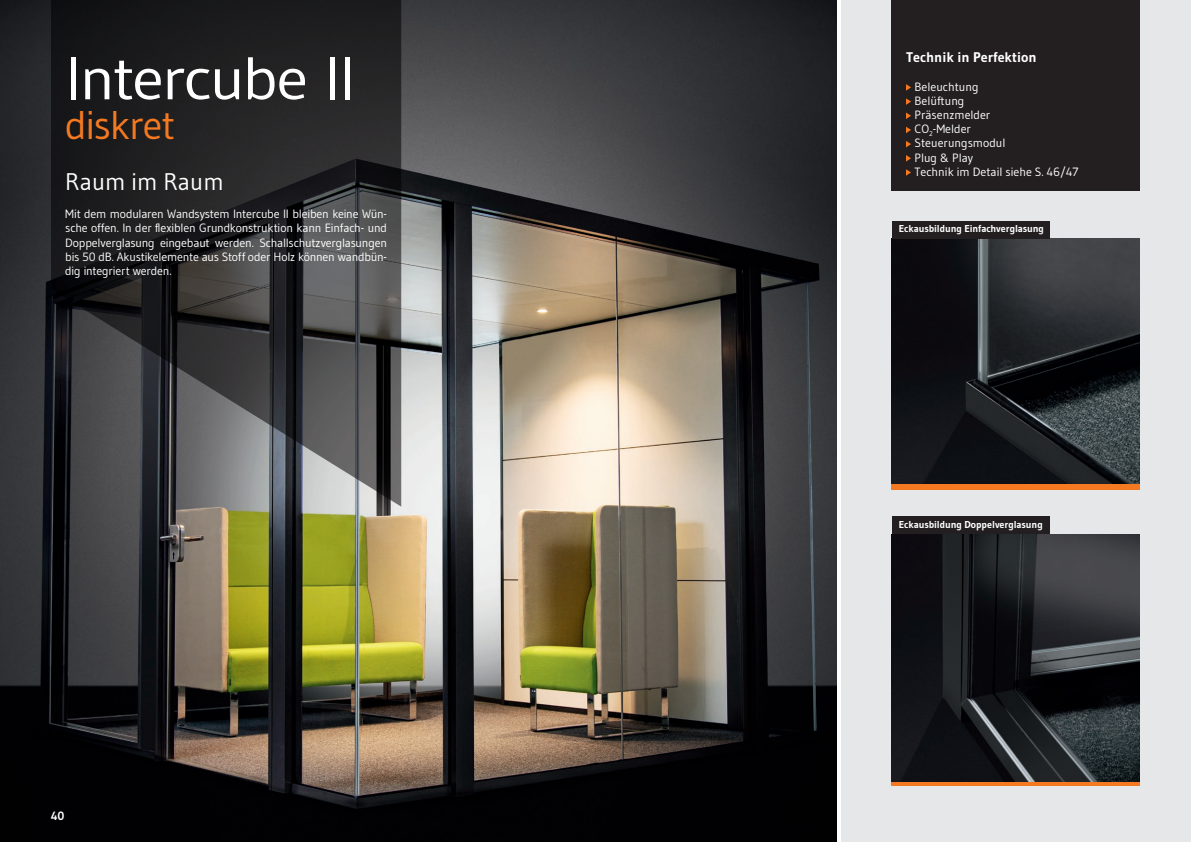
<style>
.page{position:relative;width:1191px;height:842px;background:#fff}
.page>*{position:absolute;margin:0;border:0;box-sizing:border-box;transform-origin:0 0}
.t1{font:60px "Gudea";letter-spacing:-.035em;color:#fff;scale:1.08 1}
.t2{font:40px "Gudea";letter-spacing:-.03em;color:#f47921}
.t3{font:24px "Gudea";color:#fff}
.t4{font:700 14px "Gudea";color:#fff}
.t5{font:12px/14.2px "Gudea";color:#fff}
.t6{font:700 12px "Gudea";color:#fff}
.t7{font:700 10px "Gudea";letter-spacing:-.005em;color:#fff}
</style>
<div class="page">
<img style="left:0;top:0;width:837px;height:842px">
<div style="left:839px;top:0;width:352px;height:842px;background:#e6e7e9"></div>
<div style="left:891px;top:0;width:249px;height:191px;background:#231f20"></div>
<svg style="left:906px;top:84px;width:5px;height:7px"></svg>
<svg style="left:906px;top:98px;width:5px;height:7px"></svg>
<svg style="left:906px;top:113px;width:5px;height:6px"></svg>
<svg style="left:906px;top:127px;width:5px;height:6px"></svg>
<svg style="left:906px;top:141px;width:5px;height:6px"></svg>
<svg style="left:906px;top:155px;width:5px;height:7px"></svg>
<svg style="left:906px;top:169px;width:5px;height:7px"></svg>
<svg style="left:51px;top:0;width:350px;height:507px;background:#353536"></svg>
<hr style="left:837px;top:0;width:3px;height:842px;background:#fff">
<img style="left:891px;top:238px;width:249px;height:246px">
<div style="left:891px;top:221px;width:158px;height:18px;background:#231f20"></div>
<div style="left:891px;top:516px;width:158px;height:18px;background:#231f20"></div>
<div style="left:891px;top:484px;width:249px;height:6px;background:#f47921"></div>
<img style="left:891px;top:534px;width:249px;height:248px">
<hr style="left:891px;top:782px;width:249px;height:3px;background:#f47921">
<h1 class="t1" style="left:65px;top:41px;width:270px">Intercube II</h1>
<h2 class="t2" style="left:65px;top:100px;width:112px">diskret</h2>
<h3 class="t3" style="left:65px;top:167px;width:160px">Raum im Raum</h3>
<p class="t5" style="left:65px;top:207px;width:323px;text-align:justify">Mit dem modularen Wandsystem Intercube II bleiben keine Wün&shy;sche offen. In der flexiblen Grundkonstruktion kann Einfach- und Doppelverglasung eingebaut werden. Schallschutzverglasungen bis 50 dB. Akustikelemente aus Stoff oder Holz können wandbün&shy;dig integriert werden.</p>
<p class="t6" style="left:51px;top:808px;width:15px">40</p>
<p class="t4" style="left:906px;top:49px;width:132px">Technik in Perfektion</p>
<p class="t5" style="left:914px;top:79px;width:166px">Beleuchtung<br>Belüftung<br>Präsenzmelder<br>CO<sub>2</sub>-Melder<br>Steuerungsmodul<br>Plug &amp; Play<br>Technik im Detail siehe S. 46/47</p>
<p class="t7" style="left:899px;top:222px;width:147px">Eckausbildung Einfachverglasung</p>
<p class="t7" style="left:899px;top:518px;width:145px">Eckausbildung Doppelverglasung</p>
</div>
